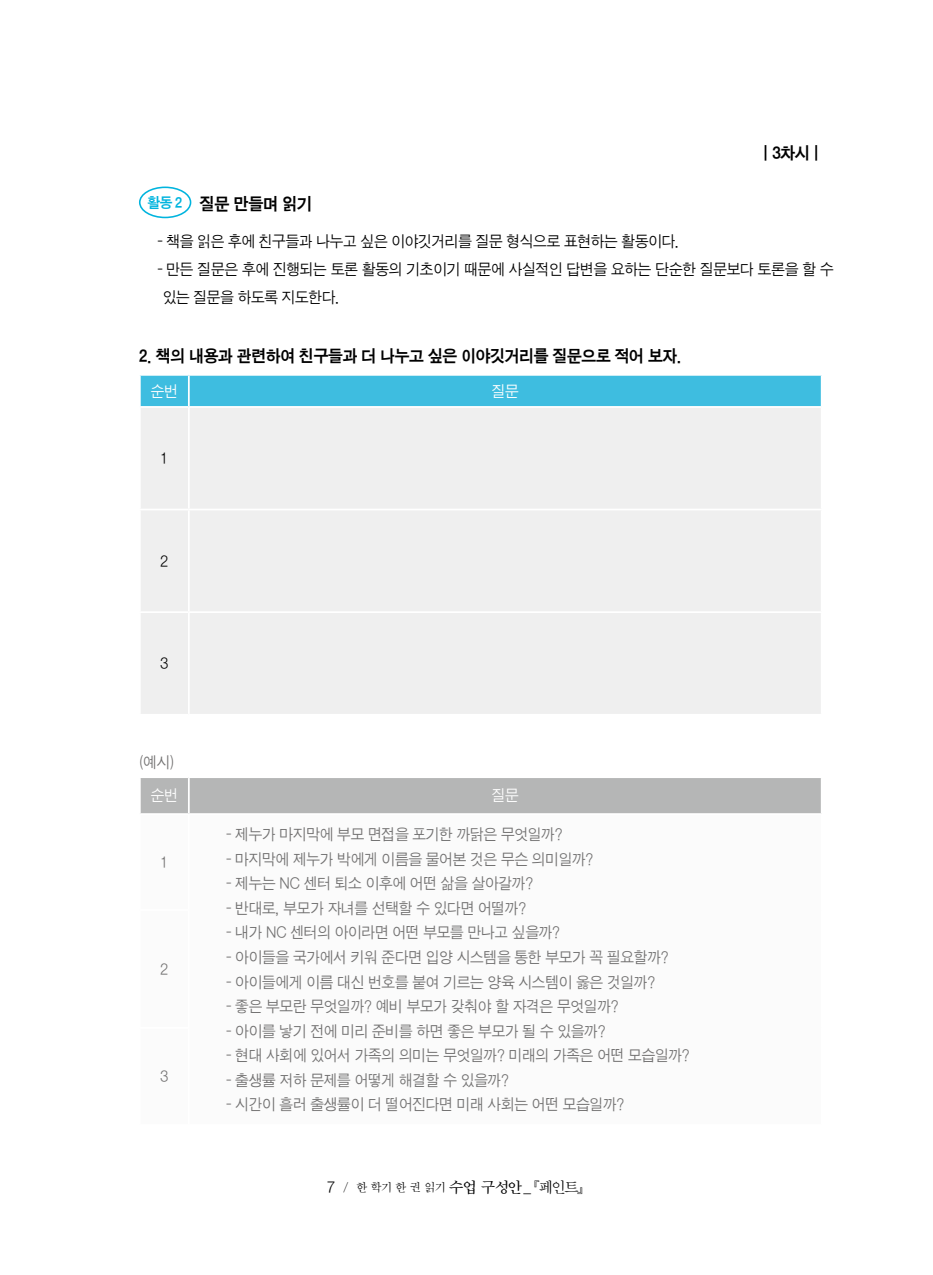
<style>
.page{position:relative;width:933px;height:1275px;background:#fff}
.page>*{position:absolute;margin:0;border:0;box-sizing:border-box;transform-origin:0 0}
.t1{font:17.5px "SD Gothic c Bd";letter-spacing:-.02em;color:#000;scale:.96 1}
.t2{font:17.15px "SD Gothic c Bd";letter-spacing:-.02em;color:#000;scale:.96 1}
.t3{font:15.75px "SD Gothic a Lt";letter-spacing:-.015em;color:#727171;scale:.96 1}
.t4{font:15.75px/28px "SD Gothic a Lt";letter-spacing:-.015em;color:#000;scale:.96 1}
.t5{font:15.75px "SD Gothic a Lt";letter-spacing:-.015em;color:#fff;scale:.96 1}
.t6{font:12.25px "SD Myeongjo a Lt";color:#000}
.s1{font-size:14.7px;color:#00b4de}
.s2{font-family:"SD Gothic a Lt";font-size:15.75px}
.s3{font-family:"SD Myeongjo b Md";font-size:15.75px}
.s4{font-size:15.75px}
</style>
<div class="page">
<div style="left:139px;top:187px;width:52px;height:31px;border:2px solid #00b4de;border-radius:50%"></div>
<div style="left:141px;top:376px;width:679px;height:30px;background:#3ebde0"></div>
<div style="left:141px;top:408px;width:679px;height:306px;background:#efefef"></div>
<hr style="left:188px;top:376px;width:2px;height:30px;background:#fff">
<hr style="left:188px;top:408px;width:2px;height:101px;background:#fff">
<hr style="left:139px;top:509px;width:50px;height:1px;background:#fff">
<hr style="left:189px;top:509px;width:633px;height:1px;background:#fff">
<hr style="left:188px;top:510px;width:2px;height:101px;background:#fff">
<hr style="left:139px;top:611px;width:50px;height:2px;background:#fff">
<hr style="left:189px;top:611px;width:633px;height:2px;background:#fff">
<hr style="left:188px;top:613px;width:2px;height:101px;background:#fff">
<div style="left:141px;top:778px;width:679px;height:35px;background:#b5b6b6"></div>
<hr style="left:188px;top:778px;width:2px;height:35px;background:#fff">
<p class="t2" style="left:763px;top:144px;width:59px">| 3차시 |</p>
<p class="t1" style="left:148px;top:195px;width:173px"><span class="s1">활동 2</span> 질문 만들며 읽기</p>
<p class="t4" style="left:157px;top:227px;width:545px">- 책을 읽은 후에 친구들과 나누고 싶은 이야깃거리를 질문 형식으로 표현하는 활동이다.</p>
<p class="t4" style="left:163px;top:255px;width:700px;text-indent:-5px">- 만든 질문은 후에 진행되는 토론 활동의 기초이기 때문에 사실적인 답변을 요하는 단순한 질문보다 토론을 할 수 있는 질문을 하도록 지도한다.</p>
<p class="t2" style="left:139px;top:347px;width:566px">2. 책의 내용과 관련하여 친구들과 더 나누고 싶은 이야깃거리를 질문으로 적어 보자.</p>
<p class="t5" style="left:151px;top:383px;width:30px">순번</p>
<p class="t5" style="left:492px;top:383px;width:30px">질문</p>
<p class="t4" style="left:160px;top:444px;width:10px">1</p>
<p class="t4" style="left:160px;top:547px;width:10px">2</p>
<p class="t4" style="left:160px;top:649px;width:10px">3</p>
<p class="t3" style="left:139px;top:755px;width:39px">(예시)</p>
<p class="t5" style="left:151px;top:788px;width:30px">순번</p>
<p class="t5" style="left:492px;top:788px;width:30px">질문</p>
<p class="t3" style="left:160px;top:854px;width:10px">1</p>
<p class="t3" style="left:160px;top:961px;width:10px">2</p>
<p class="t3" style="left:160px;top:1068px;width:10px">3</p>
<p class="t3" style="left:226px;top:827px;width:352px">- 제누가 마지막에 부모 면접을 포기한 까닭은 무엇일까?</p>
<p class="t3" style="left:226px;top:851px;width:384px">- 마지막에 제누가 박에게 이름을 물어본 것은 무슨 의미일까?</p>
<p class="t3" style="left:226px;top:876px;width:321px">- 제누는 NC 센터 퇴소 이후에 어떤 삶을 살아갈까?</p>
<p class="t3" style="left:226px;top:900px;width:314px">- 반대로, 부모가 자녀를 선택할 수 있다면 어떨까?</p>
<p class="t3" style="left:226px;top:925px;width:349px">- 내가 NC 센터의 아이라면 어떤 부모를 만나고 싶을까?</p>
<p class="t3" style="left:226px;top:949px;width:462px">- 아이들을 국가에서 키워 준다면 입양 시스템을 통한 부모가 꼭 필요할까?</p>
<p class="t3" style="left:226px;top:974px;width:448px">- 아이들에게 이름 대신 번호를 붙여 기르는 양육 시스템이 옳은 것일까?</p>
<p class="t3" style="left:226px;top:998px;width:410px">- 좋은 부모란 무엇일까? 예비 부모가 갖춰야 할 자격은 무엇일까?</p>
<p class="t3" style="left:226px;top:1023px;width:397px">- 아이를 낳기 전에 미리 준비를 하면 좋은 부모가 될 수 있을까?</p>
<p class="t3" style="left:226px;top:1047px;width:484px">- 현대 사회에 있어서 가족의 의미는 무엇일까? 미래의 가족은 어떤 모습일까?</p>
<p class="t3" style="left:226px;top:1072px;width:296px">- 출생률 저하 문제를 어떻게 해결할 수 있을까?</p>
<p class="t3" style="left:226px;top:1096px;width:416px">- 시간이 흘러 출생률이 더 떨어진다면 미래 사회는 어떤 모습일까?</p>
<p class="t6" style="left:327px;top:1182px;width:257px"><span class="s2">7</span> / 한 학기 한 권 읽기 <span class="s3">수업 구성안</span><span class="s4">_ 『페인트』</span></p>
</div>
